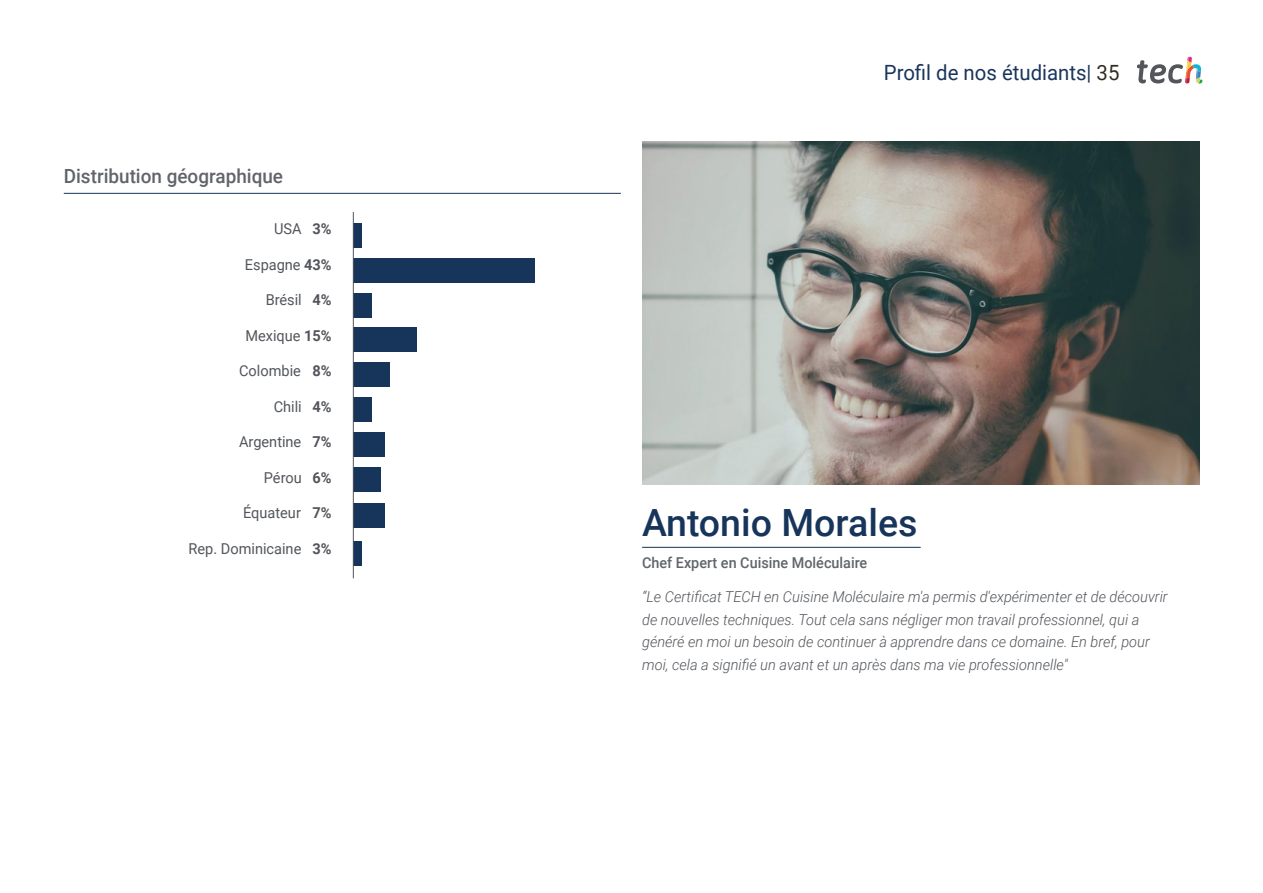
<style>
.page{position:relative;width:1263px;height:893px;background:#fff}
.page>*{position:absolute;margin:0;border:0;box-sizing:border-box;transform-origin:0 0}
.t1{font:500 37.5px "Roboto";color:#17355b}
.t2{font:21px "Roboto";color:#1a355c}
.t3{font:500 19.5px "Roboto";color:#61646a}
.t4{font:italic 300 15px/22.5px "Roboto";color:#52555b}
.t5{font:15px "Roboto";color:#52555b}
.t6{font:500 15px "Roboto";color:#61646a;scale:.96 1}
.s1{font-weight:700}
.s2{color:#312e20}
</style>
<div class="page">
<svg style="left:1137px;top:57px;width:65px;height:27px"></svg>
<hr style="left:642px;top:547px;width:279px;height:1px;background:#123352">
<img style="left:642px;top:141px;width:557px;height:343px">
<hr style="left:64px;top:193px;width:557px;height:1px;background:#17355b">
<div style="left:353px;top:223px;width:9px;height:25px;background:#17355b"></div>
<div style="left:353px;top:541px;width:9px;height:25px;background:#17355b"></div>
<div style="left:353px;top:397px;width:19px;height:25px;background:#17355b"></div>
<div style="left:353px;top:258px;width:181px;height:25px;background:#17355b"></div>
<div style="left:353px;top:432px;width:32px;height:25px;background:#17355b"></div>
<div style="left:353px;top:503px;width:32px;height:25px;background:#17355b"></div>
<div style="left:353px;top:293px;width:19px;height:24px;background:#17355b"></div>
<div style="left:353px;top:467px;width:28px;height:24px;background:#17355b"></div>
<div style="left:353px;top:327px;width:64px;height:25px;background:#17355b"></div>
<div style="left:354px;top:362px;width:36px;height:25px;background:#17355b"></div>
<hr style="left:353px;top:212px;width:1px;height:366px;background:#52555b">
<h3 class="t3" style="left:64px;top:162px;width:221px">Distribution géographique</h3>
<p class="t5" style="left:274px;top:218px;width:59px">USA <span class="s1">3%</span></p>
<p class="t5" style="left:245px;top:254px;width:88px">Espagne <span class="s1">43%</span></p>
<p class="t5" style="left:266px;top:289px;width:68px">Brésil <span class="s1">4%</span></p>
<p class="t5" style="left:245px;top:325px;width:88px">Mexique <span class="s1">15%</span></p>
<p class="t5" style="left:239px;top:360px;width:94px">Colombie <span class="s1">8%</span></p>
<p class="t5" style="left:274px;top:396px;width:59px">Chili <span class="s1">4%</span></p>
<p class="t5" style="left:239px;top:431px;width:94px">Argentine <span class="s1">7%</span></p>
<p class="t5" style="left:264px;top:467px;width:69px">Pérou <span class="s1">6%</span></p>
<p class="t5" style="left:243px;top:502px;width:90px">Équateur <span class="s1">7%</span></p>
<p class="t5" style="left:189px;top:538px;width:145px">Rep. Dominicaine <span class="s1">3%</span></p>
<h2 class="t2" style="left:884px;top:57px;width:237px">Profil de nos étudiants| <span class="s2">35</span></h2>
<h1 class="t1" style="left:642px;top:496px;width:277px">Antonio Morales</h1>
<p class="t6" style="left:642px;top:552px;width:236px">Chef Expert en Cuisine Moléculaire</p>
<p class="t4" style="left:642px;top:585px;width:527px">“Le Certificat TECH en Cuisine Moléculaire m'a permis d'expérimenter et de découvrir de nouvelles techniques. Tout cela sans négliger mon travail professionnel, qui a généré en moi un besoin de continuer à apprendre dans ce domaine. En bref, pour moi, cela a signifié un avant et un après dans ma vie professionnelle"</p>
</div>
